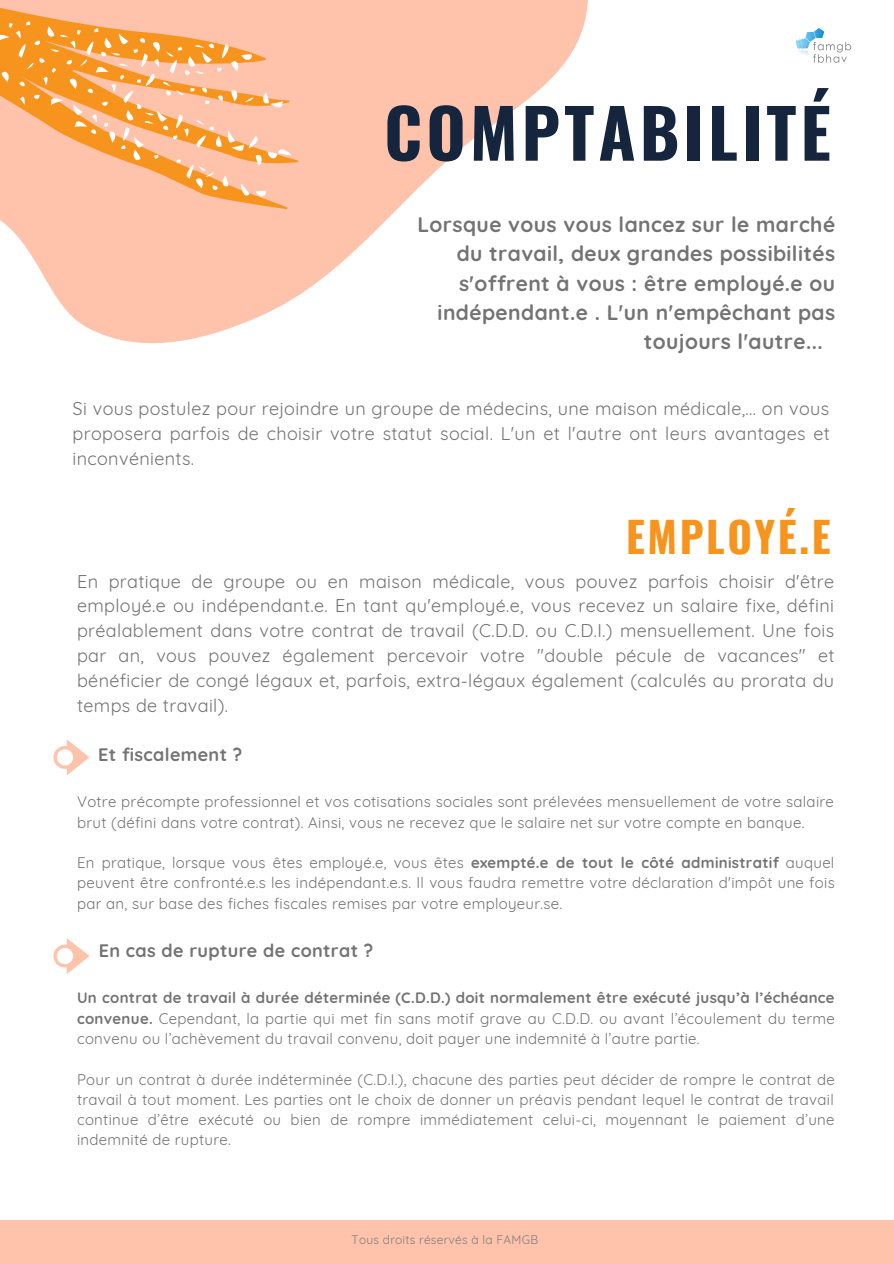
<style>
.page{position:relative;width:894px;height:1264px;background:#fff}
.page>*{position:absolute;margin:0;border:0;box-sizing:border-box;transform-origin:0 0}
.t1{font:700 67.5px "Oswald";letter-spacing:.06em;color:#15253d}
.t2{font:700 42px "Oswald";letter-spacing:.06em;color:#f7941d}
.t3{font:700 21px "Quicksand";letter-spacing:.02em;color:#737373}
.t4{font:18px/24.8px "Quicksand";letter-spacing:.02em;color:#737373;text-align:justify}
.t5{font:700 18px "Quicksand";letter-spacing:.02em;color:#737373}
.t6{font:15px/20.2px "Quicksand";letter-spacing:.02em;color:#737373;text-align:justify}
.t7{font:12px "Quicksand";letter-spacing:.02em;color:#7e7d7e}
.s1{font-weight:700}
</style>
<div class="page">
<div style="left:0;top:1220px;width:893px;height:43px;background:#ffc3ac"></div>
<svg style="left:13px;top:0;width:575px;height:344px;fill:#ffc3ac"></svg>
<div style="left:0;top:0;width:339px;height:231px;background:#ffc3ac"></div>
<svg style="left:0;top:0;width:322px;height:217px;fill:#ffc3ac"></svg>
<svg style="left:53px;top:739px;width:36px;height:36px"></svg>
<svg style="left:53px;top:938px;width:36px;height:36px"></svg>
<img style="left:795px;top:28px;width:57px;height:35px">
<p class="t1" style="left:384px;top:80px;width:448px">COMPTABILITÉ</p>
<p class="t3" style="left:417px;top:211px;width:419px">Lorsque vous vous lancez sur le marché</p>
<p class="t3" style="left:456px;top:240px;width:380px">du travail, deux grandes possibilités</p>
<p class="t3" style="left:459px;top:269px;width:377px">s'offrent à vous : être employé.e ou</p>
<p class="t3" style="left:437px;top:299px;width:399px">indépendant.e . L'un n'empêchant pas</p>
<p class="t3" style="left:643px;top:328px;width:180px">toujours l'autre...</p>
<p class="t4" style="left:73px;top:396px;width:758px">Si vous postulez pour rejoindre un groupe de médecins, une maison médicale,... on vous proposera parfois de choisir votre statut social. L'un et l'autre ont leurs avantages et inconvénients.</p>
<p class="t2" style="left:626px;top:504px;width:206px">EMPLOYÉ.E</p>
<p class="t4" style="left:77px;top:568px;width:758px">En pratique de groupe ou en maison médicale, vous pouvez parfois choisir d'être employé.e ou indépendant.e. En tant qu'employé.e, vous recevez un salaire fixe, défini préalablement dans votre contrat de travail (C.D.D. ou C.D.I.) mensuellement. Une fois par an, vous pouvez également percevoir votre "double pécule de vacances" et bénéficier de congé légaux et, parfois, extra-légaux également (calculés au prorata du temps de travail).</p>
<p class="t5" style="left:98px;top:743px;width:146px">Et fiscalement ?</p>
<p class="t6" style="left:77px;top:791px;width:758px">Votre précompte professionnel et vos cotisations sociales sont prélevées mensuellement de votre salaire brut (défini dans votre contrat). Ainsi, vous ne recevez que le salaire net sur votre compte en banque.</p>
<p class="t6" style="left:77px;top:852px;width:759px">En pratique, lorsque vous êtes employé.e, vous êtes <span class="s1">exempté.e de tout le côté administratif</span> auquel peuvent être confronté.e.s les indépendant.e.s. Il vous faudra remettre votre déclaration d'impôt une fois par an, sur base des fiches fiscales remises par votre employeur.se.</p>
<p class="t5" style="left:99px;top:939px;width:276px">En cas de rupture de contrat ?</p>
<p class="t6" style="left:77px;top:987px;width:759px"><span class="s1">Un contrat de travail à durée déterminée (C.D.D.) doit normalement être exécuté jusqu’à l’échéance convenue.</span> Cependant, la partie qui met fin sans motif grave au C.D.D. ou avant l’écoulement du terme convenu ou l’achèvement du travail convenu, doit payer une indemnité à l’autre partie.</p>
<p class="t6" style="left:77px;top:1068px;width:759px">Pour un contrat à durée indéterminée (C.D.I.), chacune des parties peut décider de rompre le contrat de travail à tout moment. Les parties ont le choix de donner un préavis pendant lequel le contrat de travail continue d’être exécuté ou bien de rompre immédiatement celui-ci, moyennant le paiement d’une indemnité de rupture.</p>
<p class="t7" style="left:351px;top:1232px;width:188px">Tous droits réservés à la FAMGB</p>
</div>
